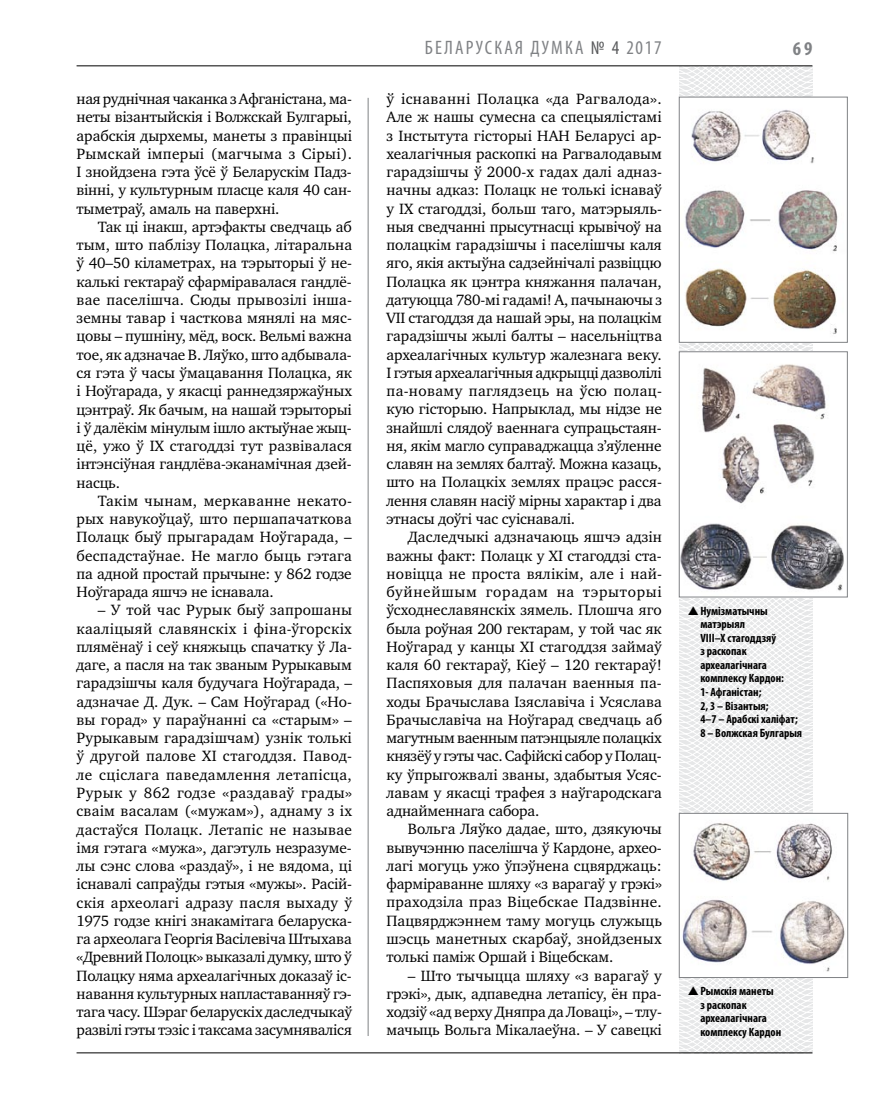
<style>
.page{position:relative;width:872px;height:1106px;background:#fff}
.page>*{position:absolute;margin:0;border:0;box-sizing:border-box;transform-origin:0 0}
.t1{font:condensed 19.5px "Myriad Pro";letter-spacing:.11em;color:#808285}
.t2{font:700 condensed 19.5px "Myriad Pro";color:#808285}
.t3{font:15.3px/18.3px "Charter C";letter-spacing:-.01em;color:#000;text-align:justify}
.t4{font:700 condensed 12px/13.5px "Myriad Pro";color:#000}
.s1{color:#58595b}
</style>
<div class="page">
<hr style="left:368px;top:98px;width:1px;height:938px;background:#808285">
<svg style="left:621px;top:65px;width:228px;height:989px"></svg>
<hr style="left:77px;top:65px;width:735px;height:1px;background:#000">
<hr style="left:77px;top:1052px;width:735px;height:1px;background:#000">
<img style="left:681px;top:99px;width:164px;height:241px">
<div style="left:679px;top:97px;width:168px;height:245px;border:1px solid #808285"></div>
<img style="left:681px;top:353px;width:164px;height:242px">
<div style="left:679px;top:351px;width:168px;height:246px;border:1px solid #808285"></div>
<img style="left:681px;top:815px;width:165px;height:160px">
<div style="left:679px;top:813px;width:169px;height:164px;border:1px solid #808285"></div>
<svg style="left:688px;top:606px;width:23px;height:10px"></svg>
<svg style="left:688px;top:986px;width:23px;height:10px"></svg>
<p class="t3" style="left:77px;top:90px;width:277px">ная руднічная чаканка з Афганістана, ма&shy;неты візантыйскія і Волжскай Булгарыі, арабскія дырхемы, манеты з правінцыі Рымскай імперыі (магчыма з Сірыі).<br>І знойдзена гэта ўсё ў Беларускім Падз&shy;вінні, у культурным пласце каля 40 сан&shy;тыметраў, амаль на паверхні.</p>
<p class="t3" style="left:77px;top:218px;width:277px;text-indent:21px">Так ці інакш, артэфакты сведчаць аб тым, што паблізу Полацка, літаральна ў 40–50 кіламетрах, на тэрыторыі ў не&shy;калькі гектараў сфарміравалася гандлё&shy;вае паселішча. Сюды прывозілі інша&shy;земны тавар і часткова мянялі на мяс&shy;цовы – пушніну, мёд, воск. Вельмі важна тое, як адзначае В. Ляўко, што адбывала&shy;ся гэта ў часы ўмацавання Полацка, як і Ноўгарада, у якасці раннедзяржаўных цэнтраў. Як бачым, на нашай тэрыторыі і ў далёкім мінулым ішло актыўнае жыц&shy;цё, ужо ў IX стагоддзі тут развівалася інтэнсіўная гандлёва-эканамічная дзей&shy;насць.</p>
<p class="t3" style="left:77px;top:491px;width:277px;text-indent:21px">Такім чынам, меркаванне некато&shy;рых навукоўцаў, што першапачаткова Полацк быў прыгарадам Ноўгарада, – беспадстаўнае. Не магло быць гэтага па адной простай прычыне: у 862 годзе Ноўгарада яшчэ не існавала.</p>
<p class="t3" style="left:77px;top:601px;width:277px;text-indent:21px">– У той час Рурык быў запрошаны кааліцыяй славянскіх і фіна-ўгорскіх плямёнаў і сеў княжыць спачатку ў Ла&shy;даге, а пасля на так званым Рурыкавым гарадзішчы каля будучага Ноўгарада, – адзначае Д. Дук. – Сам Ноўгарад («Но&shy;вы горад» у параўнанні са «старым» – Рурыкавым гарадзішчам) узнік толькі ў другой палове ХІ стагоддзя. Павод&shy;ле сціслага паведамлення летапісца, Рурык у 862 годзе «раздаваў грады» сваім васалам («мужам»), аднаму з іх дастаўся Полацк. Летапіс не называе імя гэтага «мужа», дагэтуль незразуме&shy;лы сэнс слова «раздаў», і не вядома, ці існавалі сапраўды гэтыя «мужы». Расій&shy;скія археолагі адразу пасля выхаду ў 1975 годзе кнігі знакамітага беларуска&shy;га археолага Георгія Васілевіча Штыхава «Древний Полоцк» выказалі думку, што ў Полацку няма археалагічных доказаў іс&shy;навання культурных напластаванняў гэ&shy;тага часу. Шэраг беларускіх даследчыкаў развілі гэты тэзіс і таксама засумняваліся</p>
<p class="t1" style="left:425px;top:36px;width:238px">БЕЛАРУСКАЯ ДУМКА <span class="s1">№ 4</span> 2017</p>
<p class="t2" style="left:793px;top:37px;width:21px">69</p>
<p class="t3" style="left:386px;top:90px;width:277px">ў існаванні Полацка «да Рагвалода».<br>Але ж нашы сумесна са спецыялістамі з Інстытута гісторыі НАН Беларусі ар&shy;хеалагічныя раскопкі на Рагвалодавым гарадзішчы ў 2000-х гадах далі адназ&shy;начны адказ: Полацк не толькі існаваў у IX стагоддзі, больш таго, матэрыяль&shy;ныя сведчанні прысутнасці крывічоў на полацкім гарадзішчы і паселішчы каля яго, якія актыўна садзейнічалі развіццю Полацка як цэнтра княжання палачан, датуюцца 780-мі гадамі! А, пачынаючы з VII стагоддзя да нашай эры, на полацкім гарадзішчы жылі балты – насельніцтва археалагічных культур жалезнага веку.<br>І гэтыя археалагічныя адкрыцці дазволілі па-новаму паглядзець на ўсю полац&shy;кую гісторыю. Напрыклад, мы нідзе не знайшлі слядоў ваеннага супрацьстаян&shy;ня, якім магло суправаджацца з’яўленне славян на землях балтаў. Можна казаць, што на Полацкіх землях працэс расся&shy;лення славян насіў мірны характар і два этнасы доўгі час суіснавалі.</p>
<p class="t3" style="left:386px;top:528px;width:277px;text-indent:21px">Даследчыкі адзначаюць яшчэ адзін важны факт: Полацк у ХІ стагоддзі ста&shy;новіцца не проста вялікім, але і най&shy;буйнейшым горадам на тэрыторыі ўсходнеславянскіх зямель. Плошча яго была роўная 200 гектарам, у той час як Ноўгарад у канцы ХІ стагоддзя займаў каля 60 гектараў, Кіеў – 120 гектараў!<br>Паспяховыя для палачан ваенныя па&shy;ходы Брачыслава Ізяславіча і Усяслава Брачыславіча на Ноўгарад сведчаць аб магутным ваенным патэнцыяле полацкіх князёў у гэты час. Сафійскі сабор у Полац&shy;ку ўпрыгожвалі званы, здабытыя Усяс&shy;лавам у якасці трафея з наўгародскага аднайменнага сабора.</p>
<p class="t3" style="left:386px;top:820px;width:277px;text-indent:21px">Вольга Ляўко дадае, што, дзякуючы вывучэнню паселішча ў Кардоне, архео&shy;лагі могуць ужо ўпэўнена сцвярджаць: фарміраванне шляху «з варагаў у грэкі» праходзіла праз Віцебскае Падзвінне.<br>Пацвярджэннем таму могуць служыць шэсць манетных скарбаў, знойдзеных толькі паміж Оршай і Віцебскам.</p>
<p class="t3" style="left:386px;top:966px;width:277px;text-indent:21px">– Што тычыцца шляху «з варагаў у грэкі», дык, адпаведна летапісу, ён пра&shy;ходзіў «ад верху Дняпра да Ловаці», – тлу&shy;мачыць Вольга Мікалаеўна. – У савецкі</p>
<p class="t4" style="left:700px;top:604px;width:103px">Нумізматычны матэрыял<br>VIII–X стагоддзяў<br>з раскопак археалагічнага комплексу Кардон:<br>1- Афганістан;<br>2, 3 – Візантыя;<br>4–7 – Арабскі халіфат;<br>8 – Волжская Булгарыя</p>
<p class="t4" style="left:700px;top:984px;width:82px">Рымскія манеты з раскопак археалагічнага комплексу Кардон</p>
</div>
